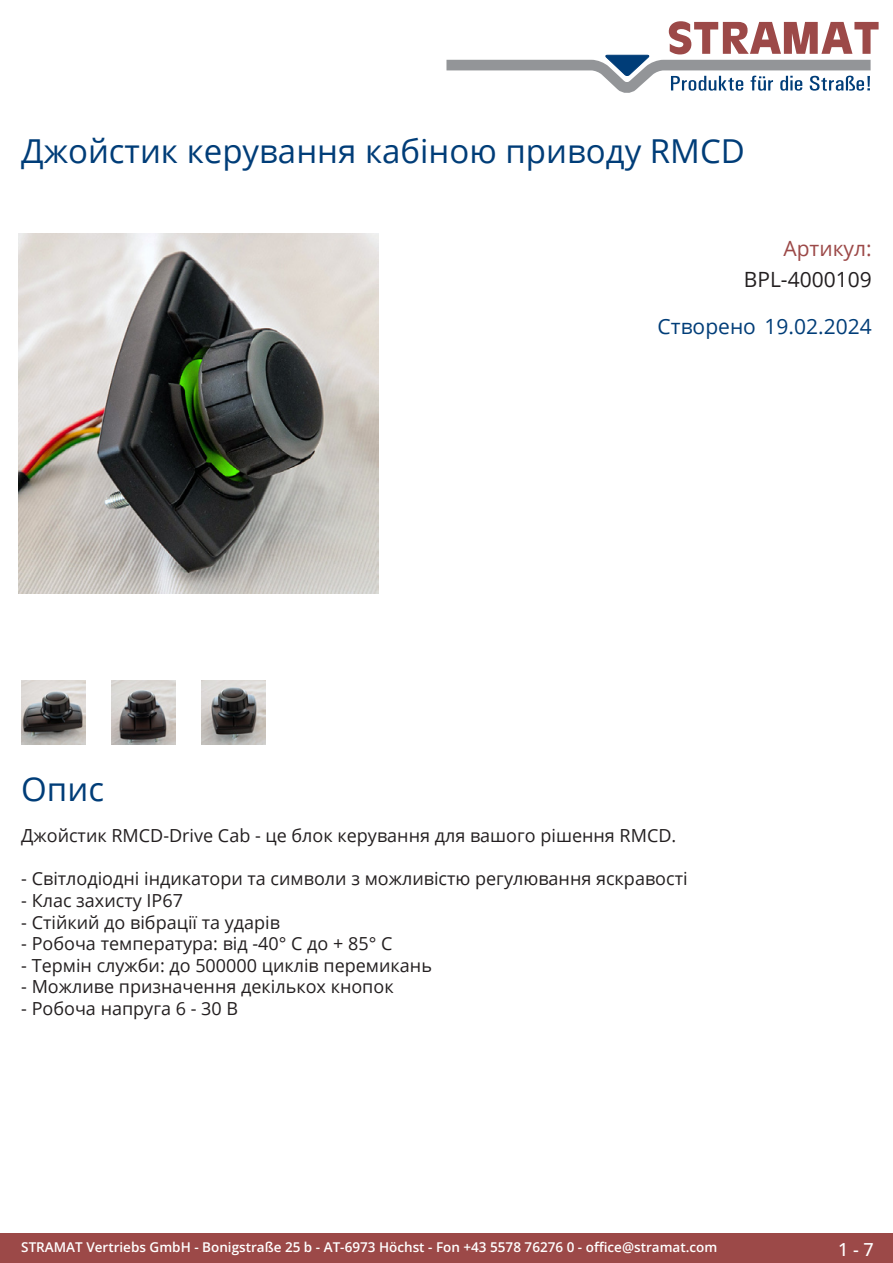
<style>
.page{position:relative;width:893px;height:1263px;background:#fff}
.page>*{position:absolute;margin:0;border:0;box-sizing:border-box;transform-origin:0 0}
.Produkttitel{font:33px "Open Sans";color:#003d78}
.Erstellungsdatum{font:21px "Open Sans";color:#003d78}
.TechDaten_Inhalt{font:21px "Open Sans";color:#231f20}
.TechDaten_Überschrif{font:21px "Open Sans";color:#9c4948}
.Beschreibung_Text{font:18px "Open Sans";color:#231f20}
.t1{font:500 18px "Open Sans";color:#fff}
.t2{font:600 13.5px "Open Sans";color:#fff}
</style>
<div class="page">
<div style="left:0;top:1233px;width:893px;height:30px;background:#9c4948"></div>
<svg style="left:446px;top:21px;width:433px;height:72px"></svg>
<img style="left:18px;top:234px;width:360px;height:360px">
<img style="left:21px;top:680px;width:64px;height:64px">
<img style="left:112px;top:680px;width:63px;height:64px">
<img style="left:202px;top:680px;width:64px;height:64px">
<p class="Produkttitel" style="left:21px;top:128px;width:725px">Джойстик керування кабіною приводу RMCD</p>
<p class="TechDaten_Überschrif" style="left:783px;top:234px;width:90px">Артикул:</p>
<p class="TechDaten_Inhalt" style="left:744px;top:265px;width:129px">BPL-4000109</p>
<p class="Erstellungsdatum" style="left:658px;top:312px;width:216px">Створено 19.02.2024</p>
<p class="Produkttitel" style="left:21px;top:766px;width:84px">Опис</p>
<p class="Beschreibung_Text" style="left:21px;top:823px;width:656px">Джойстик RMCD-Drive Cab - це блок керування для вашого рішення RMCD.</p>
<p class="Beschreibung_Text" style="left:21px;top:866px;width:668px">- Світлодіодні індикатори та символи з можливістю регулювання яскравості</p>
<p class="Beschreibung_Text" style="left:21px;top:888px;width:163px">- Клас захисту IP67</p>
<p class="Beschreibung_Text" style="left:21px;top:910px;width:260px">- Стійкий до вібрації та ударів</p>
<p class="Beschreibung_Text" style="left:21px;top:931px;width:373px">- Робоча температура: від -40° C до + 85° C</p>
<p class="Beschreibung_Text" style="left:21px;top:953px;width:412px">- Термін служби: до 500000 циклів перемикань</p>
<p class="Beschreibung_Text" style="left:21px;top:974px;width:374px">- Можливе призначення декількох кнопок</p>
<p class="Beschreibung_Text" style="left:21px;top:996px;width:218px">- Робоча напруга 6 - 30 В</p>
<p class="t2" style="left:21px;top:1238px;width:698px">STRAMAT Vertriebs GmbH - Bonigstraße 25 b - AT-6973 Höchst - Fon +43 5578 76276 0 - office@stramat.com</p>
<p class="t1" style="left:838px;top:1237px;width:37px">1 - 7</p>
</div>
